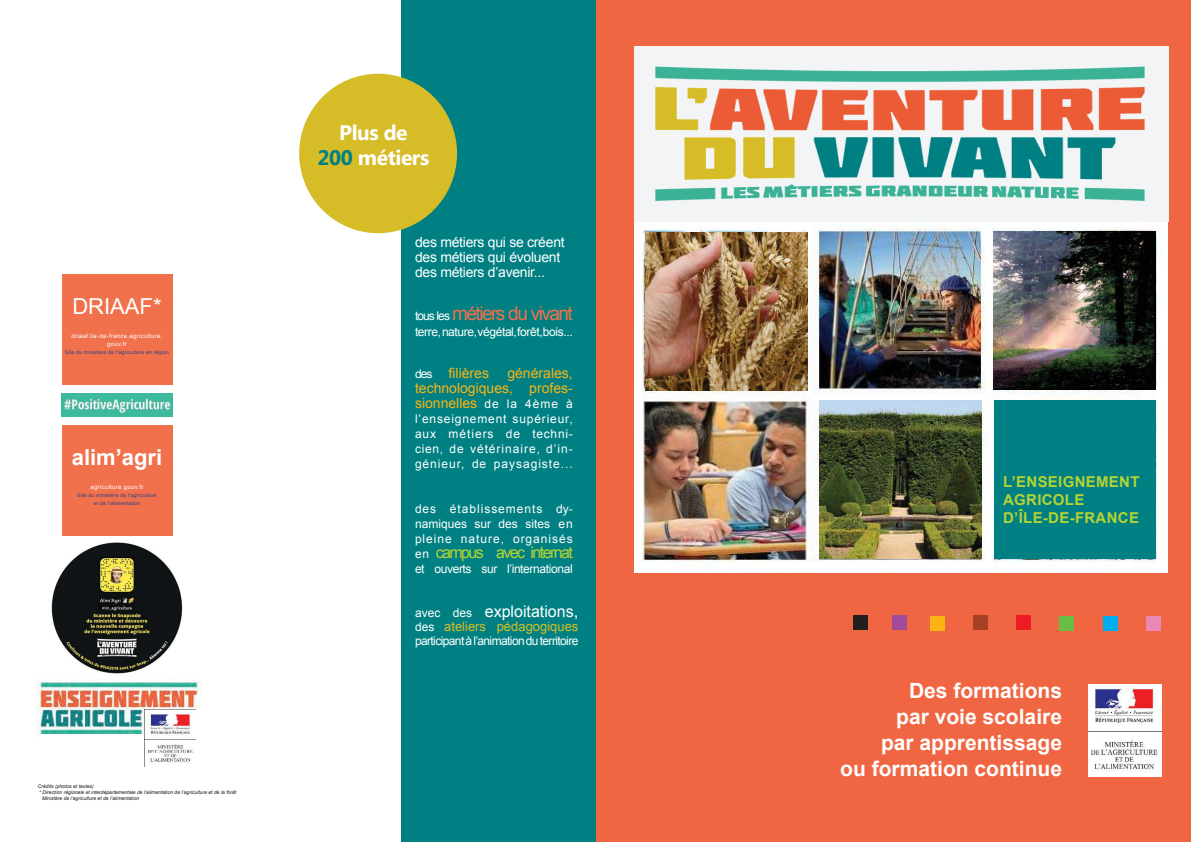
<style>
.page{position:relative;width:1191px;height:842px;background:#fff}
.page>*{position:absolute;margin:0;border:0;box-sizing:border-box;transform-origin:0 0}
.t1{font:700 22px "Arial";color:#fff}
.t2{font:22px "Arial";color:#fff}
.t3{font:700 21px/26px "Arial";color:#fff;text-align:right}
.t4{font:700 21px/25.2px "Khmer UI";letter-spacing:-.02em;color:#fff;text-align:center}
.t5{font:19px "Arial";letter-spacing:-.08em;color:#f0714a}
.t6{font:16px "Arial";color:#fff}
.t7{font:16px "Arial";letter-spacing:-.1em;color:#b5d333}
.t8{font:700 15px/18px "Arial";letter-spacing:.02em;color:#b5d333}
.t9{font:14px/15px "Arial";letter-spacing:-.02em;color:#fff}
.t10{font:14px/15px "Arial";color:#fab515;text-align:justify}
.t11{font:13px "Arial";color:#d6bd27}
.t12{font:12px/15px "Arial";color:#fff;text-align:justify}
.t13{font:12px "Arial";letter-spacing:-.03em;color:#fff}
.t14{font:12px "Arial";letter-spacing:-.05em;color:#fff}
.t15{font:6px/8px "Arial";letter-spacing:.05em;color:#fff;text-align:center}
.t16{font:italic 5px "Arial";color:#221f1f}
.t17{font:5px/8px "Arial";letter-spacing:.05em;color:#23418e;text-align:center}
.s1{color:#008082}
.s2{font-size:12px;color:#fff}
.s3{font-size:12px}
.s4{font-size:17px}
</style>
<div class="page">
<div style="left:595px;top:0;width:596px;height:842px;background:#f16642"></div>
<img style="left:634px;top:46px;width:534px;height:526px">
<div style="left:994px;top:400px;width:162px;height:159px;background:#008082"></div>
<img style="left:1088px;top:685px;width:73px;height:92px">
<img style="left:36px;top:681px;width:165px;height:53px">
<div style="left:891px;top:616px;width:15px;height:14px;background:#a14b9c"></div>
<div style="left:853px;top:616px;width:15px;height:14px;background:#221f1f"></div>
<div style="left:930px;top:616px;width:14px;height:14px;background:#fab515"></div>
<div style="left:973px;top:616px;width:14px;height:14px;background:#a64223"></div>
<div style="left:1102px;top:616px;width:15px;height:15px;background:#00adef"></div>
<div style="left:1145px;top:616px;width:15px;height:15px;background:#ea87b7"></div>
<div style="left:1059px;top:616px;width:15px;height:15px;background:#68bd45"></div>
<div style="left:1016px;top:616px;width:15px;height:14px;background:#ed1c24"></div>
<div style="left:401px;top:0;width:194px;height:842px;background:#008082"></div>
<div style="left:299px;top:74px;width:158px;height:159px;background:#d6bd27;border-radius:50%"></div>
<div style="left:62px;top:274px;width:110px;height:111px;background:#f0714c"></div>
<img style="left:62px;top:393px;width:110px;height:24px">
<div style="left:62px;top:425px;width:110px;height:111px;background:#f0714c"></div>
<img style="left:645px;top:232px;width:162px;height:158px">
<img style="left:819px;top:400px;width:162px;height:159px">
<img style="left:51px;top:543px;width:132px;height:130px">
<img style="left:994px;top:231px;width:161px;height:158px">
<div style="left:144px;top:709px;width:63px;height:72px;background:#fff"></div>
<img style="left:145px;top:710px;width:50px;height:52px">
<h1 class="t2" style="left:72px;top:298px;width:91px">DRIAAF*</h1>
<p class="t15" style="left:72px;top:332px;width:92px">driaaf.ile-de-france.agriculture. gouv.fr</p>
<p class="t17" style="left:65px;top:348px;width:106px">Site du ministère de l’agriculture en région</p>
<h1 class="t1" style="left:72px;top:449px;width:92px">alim’agri</h1>
<p class="t15" style="left:91px;top:484px;width:54px">agriculture.gouv.fr</p>
<p class="t17" style="left:77px;top:492px;width:81px">Site du ministère de l’agriculture et de l’alimentation</p>
<p class="t16" style="left:38px;top:785px;width:57px">Crédits (photos et textes)</p>
<p class="t16" style="left:39px;top:791px;width:199px">* Direction régionale et interdépartementale de l’alimentation de l’agriculture et de la forêt</p>
<p class="t16" style="left:42px;top:797px;width:99px">Ministère de l’agriculture et de l’alimentation</p>
<h2 class="t4" style="left:317px;top:120px;width:113px">Plus de<br><span class="s1">200</span> métiers</h2>
<p class="t9" style="left:415px;top:235px;width:151px">des métiers qui se créent des métiers qui évoluent des métiers d’avenir...</p>
<h3 class="t5" style="left:415px;top:306px;width:159px"><span class="s2">tous les</span> métiers du vivant</h3>
<p class="t13" style="left:415px;top:327px;width:159px">terre, nature, végétal, forêt, bois...</p>
<p class="t10" style="left:415px;top:365px;width:76px"><span class="s2">des</span> filières</p>
<p class="t10" style="left:415px;top:365px;width:159px;text-indent:92px">générales, technologiques, profes&shy;sionnelles <span class="s2">de la 4ème à</span></p>
<p class="t12" style="left:415px;top:412px;width:159px">l’enseignement supérieur, aux métiers de techni&shy;cien, de vétérinaire, d’in&shy;génieur, de paysagiste...</p>
<p class="t12" style="left:415px;top:502px;width:159px">des établissements dy&shy;namiques sur des sites en pleine nature, organisés</p>
<h3 class="t7" style="left:415px;top:546px;width:159px"><span class="s2">e n</span> campus avec internat</h3>
<p class="t13" style="left:415px;top:564px;width:159px">et ouverts sur l’international</p>
<h3 class="t6" style="left:415px;top:605px;width:165px"><span class="s3">avec des</span> exploitations<span class="s4">,</span></h3>
<p class="t11" style="left:415px;top:621px;width:165px"><span class="s2">des</span> ateliers pédagogiques</p>
<p class="t14" style="left:415px;top:632px;width:165px">participant à l’animation du territoire</p>
<p class="t8" style="left:1003px;top:474px;width:138px">L’ENSEIGNEMENT<br>AGRICOLE<br>D’ÎLE-DE-FRANCE</p>
<h2 class="t3" style="left:840px;top:680px;width:223px">Des formations<br>par voie scolaire<br>par apprentissage<br>ou formation continue</h2>
</div>
